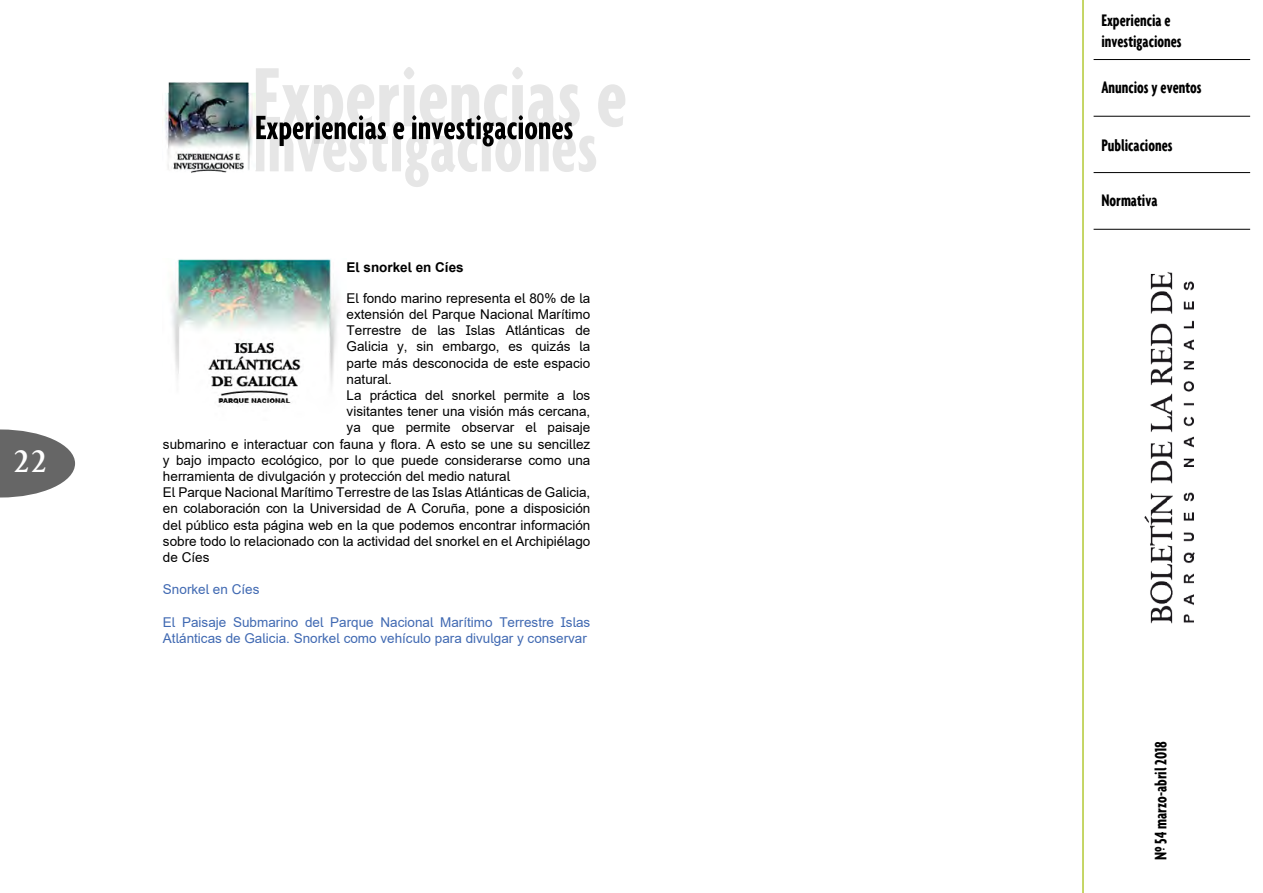
<style>
.page{position:relative;width:1263px;height:893px;background:#fff}
.page>*{position:absolute;margin:0;border:0;box-sizing:border-box;transform-origin:0 0}
.t1{font:30px "Palermo";color:#fff}
.t2{font:700 extra-condensed 18px/21.6px "Agenda";color:#000}
.t3{font:13.5px "Arial";color:#000}
.t4{font:13.5px/16.2px "Arial";color:#4069b2}
.t5{font:700 13.5px "Arial";color:#000}
</style>
<div class="page">
<svg style="left:0;top:429px;width:75px;height:68px"></svg>
<img style="left:1126px;top:115px;width:83px;height:509px">
<hr style="left:1082px;top:0;width:2px;height:893px;background:#b3c935">
<hr style="left:1093px;top:59px;width:157px;height:1px;background:#000">
<hr style="left:1093px;top:172px;width:157px;height:1px;background:#000">
<hr style="left:1093px;top:116px;width:157px;height:1px;background:#000">
<hr style="left:1093px;top:229px;width:157px;height:1px;background:#000">
<svg style="left:255px;top:67px;width:370px;height:120px"></svg>
<img style="left:165px;top:82px;width:90px;height:91px">
<img style="left:171px;top:259px;width:167px;height:147px">
<h1 class="t1" style="left:13px;top:444px;width:36px">22</h1>
<p class="t5" style="left:347px;top:258px;width:119px">El snorkel en Cíes</p>
<p class="t3" style="left:347px;top:289px;width:245px">El fondo marino representa el 80% de la</p>
<p class="t3" style="left:347px;top:305px;width:245px">extensión del Parque Nacional Marítimo</p>
<p class="t3" style="left:347px;top:321px;width:245px">Terrestre de las Islas Atlánticas de</p>
<p class="t3" style="left:347px;top:337px;width:245px">Galicia y, sin embargo, es quizás la</p>
<p class="t3" style="left:347px;top:354px;width:245px">parte más desconocida de este espacio</p>
<p class="t3" style="left:347px;top:370px;width:47px">natural.</p>
<p class="t3" style="left:347px;top:386px;width:245px">La práctica del snorkel permite a los</p>
<p class="t3" style="left:347px;top:402px;width:245px">visitantes tener una visión más cercana,</p>
<p class="t3" style="left:347px;top:418px;width:245px">ya que permite observar el paisaje</p>
<p class="t3" style="left:163px;top:435px;width:429px">submarino e interactuar con fauna y flora. A esto se une su sencillez</p>
<p class="t3" style="left:163px;top:451px;width:429px">y bajo impacto ecológico, por lo que puede considerarse como una</p>
<p class="t3" style="left:163px;top:467px;width:348px">herramienta de divulgación y protección del medio natural</p>
<p class="t3" style="left:163px;top:483px;width:429px">El Parque Nacional Marítimo Terrestre de las Islas Atlánticas de Galicia,</p>
<p class="t3" style="left:163px;top:499px;width:429px">en colaboración con la Universidad de A Coruña, pone a disposición</p>
<p class="t3" style="left:163px;top:516px;width:429px">del público esta página web en la que podemos encontrar información</p>
<p class="t3" style="left:163px;top:532px;width:429px">sobre todo lo relacionado con la actividad del snorkel en el Archipiélago</p>
<p class="t3" style="left:163px;top:548px;width:48px">de Cíes</p>
<p class="t4" style="left:163px;top:581px;width:98px">Snorkel en Cíes</p>
<p class="t4" style="left:163px;top:614px;width:429px">El Paisaje Submarino del Parque Nacional Marítimo Terrestre Islas<br>Atlánticas de Galicia. Snorkel como vehículo para divulgar y conservar</p>
<h2 class="t2" style="left:1101px;top:9px;width:82px">Experiencia e investigaciones</h2>
<h2 class="t2" style="left:1101px;top:76px;width:102px">Anuncios y eventos</h2>
<h2 class="t2" style="left:1101px;top:134px;width:73px">Publicaciones</h2>
<h2 class="t2" style="left:1101px;top:189px;width:58px">Normativa</h2>
<h2 class="t2" style="left:1149px;top:860px;width:121px;rotate:-90deg">Nº 54 marzo-abril 2018</h2>
</div>
